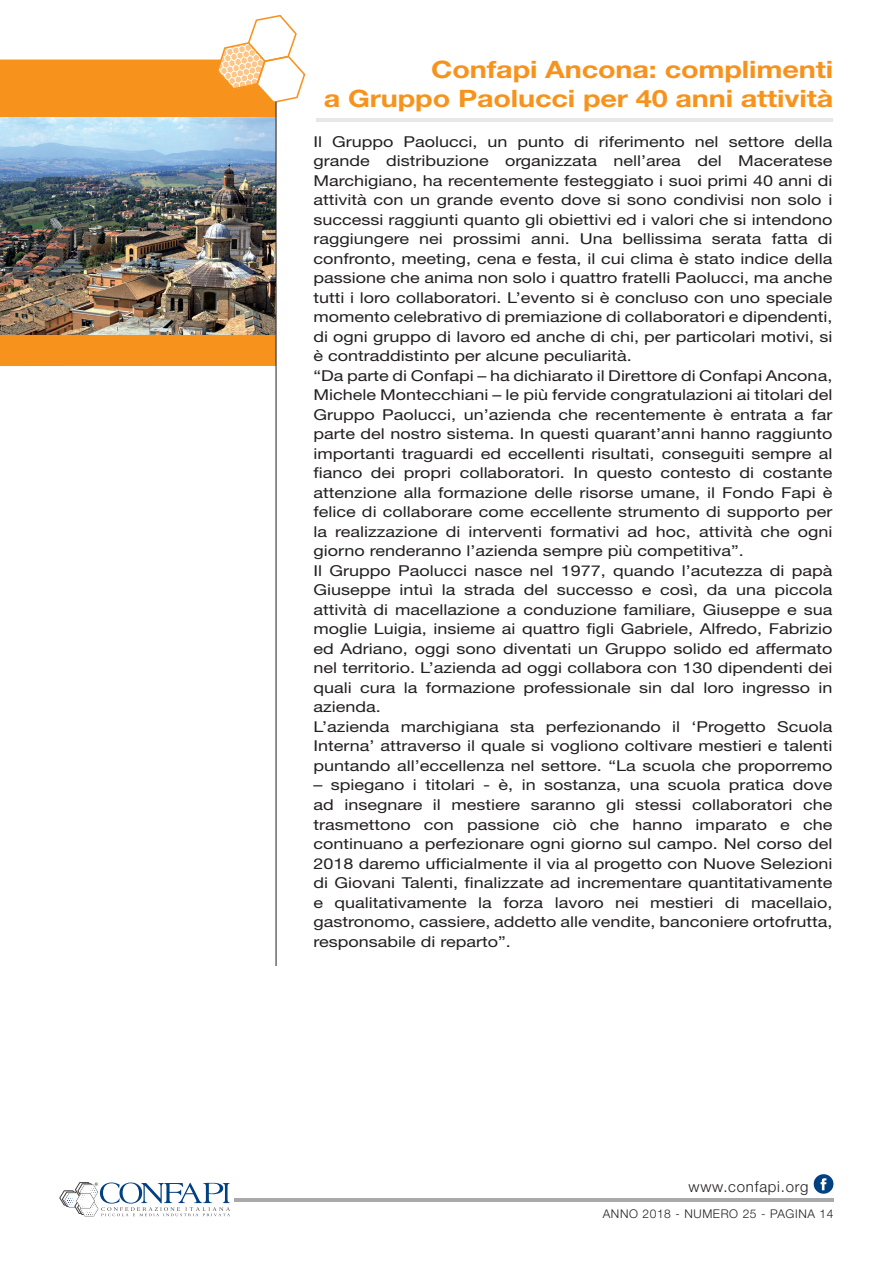
<style>
.page{position:relative;width:893px;height:1263px;background:#fff}
.page>*{position:absolute;margin:0;border:0;box-sizing:border-box;transform-origin:0 0}
.t1{font:700 24px/28.8px "Helvetica Neue";letter-spacing:-.005em;color:#f7931d;text-align:right;scale:1.2 1}
.t2{font:15px/19.5px "Helvetica Neue";color:#231f20;scale:1.2 1}
.t3{font:300 15px "Helvetica Neue";letter-spacing:.05em;color:#231f20}
.t4{font:300 12px "Helvetica Neue";letter-spacing:.05em;color:#231f20}
</style>
<div class="page">
<hr style="left:234px;top:1198px;width:600px;height:3px;background:#a8a9ad">
<svg style="left:814px;top:1174px;width:19px;height:20px"></svg>
<svg style="left:59px;top:1182px;width:171px;height:35px"></svg>
<div style="left:0;top:60px;width:276px;height:306px;background:#f7931d"></div>
<svg style="left:217px;top:15px;width:88px;height:88px"></svg>
<hr style="left:316px;top:118px;width:516px;height:4px;background:#e6e7e9">
<img style="left:0;top:118px;width:276px;height:217px">
<hr style="left:276px;top:102px;width:1px;height:864px;background:#231f20">
<h1 class="t1" style="left:324px;top:55px;width:426px">Confapi Ancona: complimenti<br>a Gruppo Paolucci per 40 anni attività</h1>
<p class="t2" style="left:313px;top:132px;width:434px">Il Gruppo Paolucci, un punto di riferimento nel settore della grande distribuzione organizzata nell’area del Maceratese Marchigiano, ha recentemente festeggiato i suoi primi 40 anni di attività con un grande evento dove si sono condivisi non solo i successi raggiunti quanto gli obiettivi ed i valori che si intendono raggiungere nei prossimi anni. Una bellissima serata fatta di confronto, meeting, cena e festa, il cui clima è stato indice della passione che anima non solo i quattro fratelli Paolucci, ma anche tutti i loro collaboratori. L’evento si è concluso con uno speciale momento celebrativo di premiazione di collaboratori e dipendenti, di ogni gruppo di lavoro ed anche di chi, per particolari motivi, si è contraddistinto per alcune peculiarità.<br>“Da parte di Confapi – ha dichiarato il Direttore di Confapi Ancona, Michele Montecchiani – le più fervide congratulazioni ai titolari del Gruppo Paolucci, un’azienda che recentemente è entrata a far parte del nostro sistema. In questi quarant’anni hanno raggiunto importanti traguardi ed eccellenti risultati, conseguiti sempre al fianco dei propri collaboratori. In questo contesto di costante attenzione alla formazione delle risorse umane, il Fondo Fapi è felice di collaborare come eccellente strumento di supporto per la realizzazione di interventi formativi ad hoc, attività che ogni giorno renderanno l’azienda sempre più competitiva”.<br>Il Gruppo Paolucci nasce nel 1977, quando l’acutezza di papà Giuseppe intuì la strada del successo e così, da una piccola attività di macellazione a conduzione familiare, Giuseppe e sua moglie Luigia, insieme ai quattro figli Gabriele, Alfredo, Fabrizio ed Adriano, oggi sono diventati un Gruppo solido ed affermato nel territorio. L’azienda ad oggi collabora con 130 dipendenti dei quali cura la formazione professionale sin dal loro ingresso in azienda.<br>L’azienda marchigiana sta perfezionando il ‘Progetto Scuola Interna’ attraverso il quale si vogliono coltivare mestieri e talenti puntando all’eccellenza nel settore. “La scuola che proporremo</p>
<p class="t2" style="left:313px;top:775px;width:434px;text-align:justify">– spiegano i titolari - è, in sostanza, una scuola pratica dove ad insegnare il mestiere saranno gli stessi collaboratori che trasmettono con passione ciò che hanno imparato e che continuano a perfezionare ogni giorno sul campo. Nel corso del 2018 daremo ufficialmente il via al progetto con Nuove Selezioni di Giovani Talenti, finalizzate ad incrementare quantitativamente e qualitativamente la forza lavoro nei mestieri di macellaio, gastronomo, cassiere, addetto alle vendite, banconiere ortofrutta, responsabile di reparto”.</p>
<p class="t3" style="left:689px;top:1177px;width:122px">www.confapi.org</p>
<p class="t4" style="left:603px;top:1206px;width:232px">ANNO 2018 - NUMERO 25 - PAGINA 14</p>
</div>
